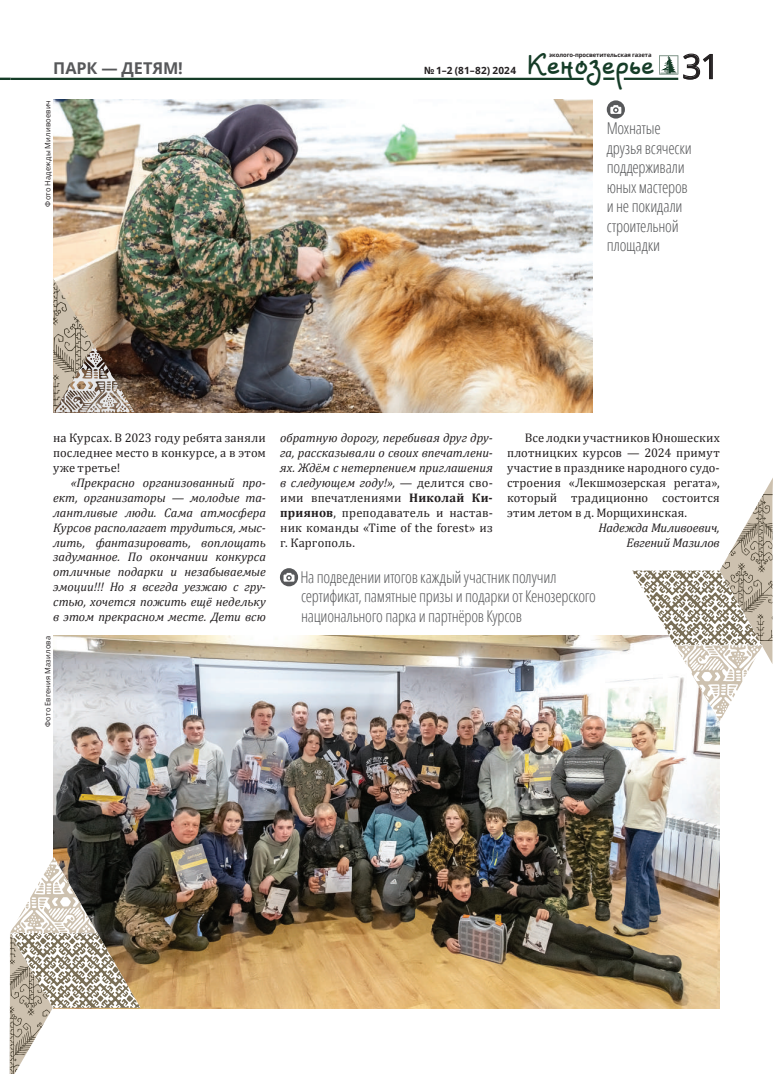
<style>
.page{position:relative;width:773px;height:1074px;background:#fff}
.page>*{position:absolute;margin:0;border:0;box-sizing:border-box;transform-origin:0 0}
.t1{font:700 23.12px "Veles";letter-spacing:-.02em;color:#153c27}
.t2{font:300 condensed 16.25px/19.5px "Open Sans";letter-spacing:-.015em;color:#57585a}
.t3{font:700 16.25px "Open Sans";color:#57585a}
.t4{font:italic 12.5px/14.9px "Cambria";letter-spacing:-.005em;color:#231f20;text-align:justify}
.t5{font:12.5px/14.9px "Cambria";letter-spacing:.01em;color:#231f20;text-align:justify}
.t6{font:700 10px "Open Sans";letter-spacing:.025em;color:#231f20}
.t7{font:7.5px "Open Sans";letter-spacing:.02em;color:#231f20}
.t8{font:700 5.88px "Open Sans";letter-spacing:-.01em;color:#231f20}
.s1{font-family:"Open Sans";font-weight:400;font-size:33.75px;color:#231f20}
.s2{font-style:normal}
.s3{font-weight:700;font-style:normal}
</style>
<div class="page">
<svg style="left:659px;top:53px;width:54px;height:27px"></svg>
<hr style="left:623px;top:78px;width:55px;height:2px;background:#153c27">
<svg style="left:0;top:78px;width:11px;height:2px"></svg>
<hr style="left:11px;top:78px;width:572px;height:2px;background:#153c27">
<svg style="left:603px;top:78px;width:11px;height:2px"></svg>
<img style="left:53px;top:100px;width:539px;height:312px">
<img style="left:53px;top:636px;width:666px;height:372px">
<svg style="left:53px;top:279px;width:82px;height:133px"></svg>
<svg style="left:631px;top:479px;width:141px;height:242px"></svg>
<svg style="left:280px;top:568px;width:18px;height:18px"></svg>
<svg style="left:10px;top:857px;width:130px;height:217px"></svg>
<svg style="left:606px;top:100px;width:19px;height:19px"></svg>
<h2 class="t3" style="left:53px;top:57px;width:81px">Парк — детям</h2>
<h2 class="t3" style="left:178px;top:57px;width:6px">!</h2>
<p class="t7" style="left:43px;top:206px;width:108px;rotate:-90deg">Фото Надежды Миливоевич</p>
<p class="t6" style="left:424px;top:64px;width:94px">№ 1–2 (81–82) 2024</p>
<h1 class="t1" style="left:527px;top:52px;width:193px">Кенозерье <span class="s1">31</span></h1>
<p class="t8" style="left:549px;top:51px;width:104px">эколого-просветительская газета</p>
<h2 class="t2" style="left:606px;top:118px;width:87px">Мохнатые друзья всячески поддерживали юных мастеров и не покидали строительной площадки</h2>
<p class="t5" style="left:53px;top:430px;width:214px">на Курсах. В 2023 году ребята заняли последнее место в конкурсе, а в этом уже третье!</p>
<p class="t4" style="left:53px;top:475px;width:214px;text-indent:18px">«Прекрасно организованный про&shy;ект, организаторы — молодые та&shy;лантливые люди. Сама атмосфера Курсов располагает трудиться, мыс&shy;лить, фантазировать, воплощать задуманное. По окончании конкурса отличные подарки и незабываемые эмоции!!! Но я всегда уезжаю с гру&shy;стью, хочется пожить ещё недельку в этом прекрасном месте. Дети всю</p>
<p class="t7" style="left:43px;top:727px;width:93px;rotate:-90deg">Фото Евгения Мазилова</p>
<p class="t4" style="left:280px;top:430px;width:214px">обратную дорогу, перебивая друг дру&shy;га, рассказывали о своих впечатлени&shy;ях. Ждём с нетерпением приглашения в следующем году!», <span class="s2">— делится сво&shy;ими впечатлениями</span> <span class="s3">Николай Ки&shy;приянов</span><span class="s2">, преподаватель и настав&shy;ник команды «Time of the forest» из г. Каргополь.</span></p>
<p class="t5" style="left:507px;top:430px;width:214px;text-indent:18px">Все лодки участников Юношеских плотницких курсов — 2024 примут участие в празднике народного судо&shy;строения «Лекшмозерская регата», который традиционно состоится этим летом в д. Морщихинская.</p>
<p class="t4" style="left:598px;top:519px;width:123px;text-align:right">Надежда Миливоевич,<br>Евгений Мазилов</p>
<h2 class="t2" style="left:300px;top:566px;width:297px">На подведении итогов каждый участник получил сертификат, памятные призы и подарки от Кенозерского национального парка и партнёров Курсов</h2>
</div>
